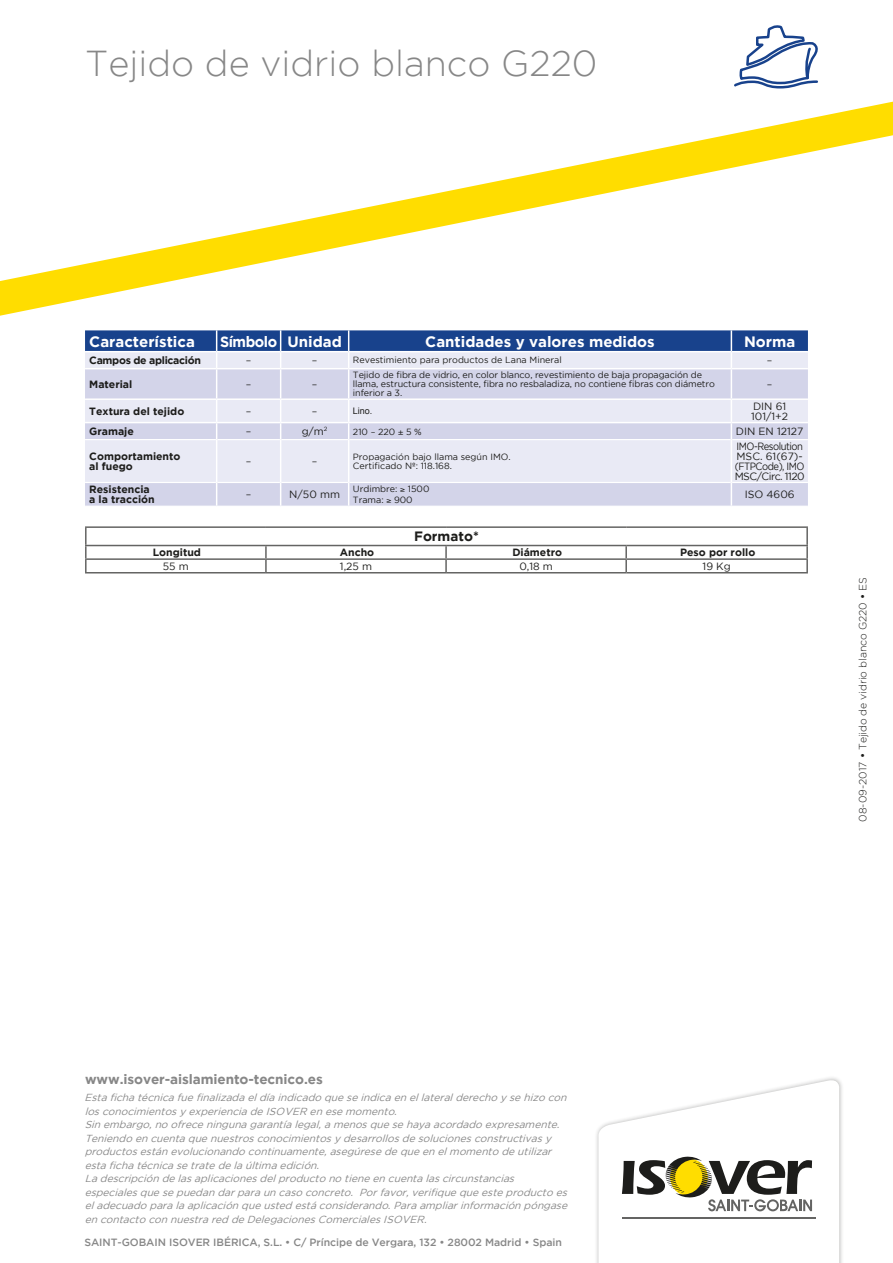
<style>
.page{position:relative;width:893px;height:1263px;background:#fff}
.page>*{position:absolute;margin:0;border:0;box-sizing:border-box;transform-origin:0 0}
.t1{font:300 36px "Gotham";color:#878787}
.t2{font:700 15px "Gotham";color:#fff}
.t3{font:700 15px "Gotham";letter-spacing:-.03em;color:#fff;scale:.95 1}
.t4{font:700 13.5px "Gotham";letter-spacing:-.005em;color:#878787}
.t5{font:700 13.5px "Gotham";color:#1d1d1b}
.t6{font:700 10.5px/9.8px "Gotham";color:#1d1d1b}
.t7{font:500 10.5px "Gotham";letter-spacing:-.005em;color:#878787}
.t8{font:10.5px/9.8px "Gotham";color:#1d1d1b}
.t9{font:10.5px/9.8px "Gotham";letter-spacing:-.05em;color:#1d1d1b;scale:.9 1}
.t10{font:300 10.5px "Gotham";letter-spacing:-.005em;color:#1d1d1b}
.t11{font:700 10.5px "Gotham";letter-spacing:-.03em;color:#1d1d1b}
.t12{font:italic 10.2px/13.5px "Gotham";color:#878787}
.t13{font:9px/9px "Gotham";letter-spacing:-.01em;color:#1d1d1b}
.t14{font:9px "Arial";color:#1d1d1b}
.s1{font-family:"Helvetica"}
.s2{font-weight:500}
</style>
<div class="page">
<svg style="left:734px;top:26px;width:84px;height:63px"></svg>
<svg style="left:0;top:102px;width:893px;height:214px"></svg>
<div style="left:594px;top:1075px;width:250px;height:188px;background:#1d1d1b;opacity:.3"></div>
<svg style="left:598px;top:1078px;width:241px;height:185px"></svg>
<hr style="left:622px;top:1217px;width:194px;height:2px;background:#646463">
<svg style="left:85px;top:440px;width:723px;height:66px;background:#e1e2f0"></svg>
<hr style="left:85px;top:482px;width:131px;height:1px;background:#fff">
<hr style="left:217px;top:482px;width:63px;height:1px;background:#fff">
<hr style="left:281px;top:482px;width:67px;height:1px;background:#fff">
<hr style="left:349px;top:482px;width:382px;height:1px;background:#fff">
<hr style="left:732px;top:482px;width:76px;height:1px;background:#fff">
<svg style="left:85px;top:330px;width:723px;height:109px;background:#bac3dd"></svg>
<hr style="left:216px;top:440px;width:1px;height:42px;background:#fff">
<hr style="left:280px;top:440px;width:1px;height:42px;background:#fff">
<hr style="left:348px;top:440px;width:1px;height:42px;background:#fff">
<hr style="left:731px;top:440px;width:1px;height:42px;background:#fff">
<svg style="left:216px;top:482px;width:1px;height:24px"></svg>
<svg style="left:280px;top:482px;width:1px;height:24px"></svg>
<svg style="left:348px;top:482px;width:1px;height:24px"></svg>
<svg style="left:731px;top:482px;width:1px;height:24px"></svg>
<hr style="left:85px;top:526px;width:181px;height:2px;background:#646463">
<hr style="left:266px;top:526px;width:180px;height:2px;background:#646463">
<hr style="left:446px;top:526px;width:180px;height:2px;background:#646463">
<hr style="left:626px;top:526px;width:182px;height:2px;background:#646463">
<hr style="left:85px;top:545px;width:181px;height:1px;background:#646463">
<hr style="left:266px;top:545px;width:180px;height:1px;background:#646463">
<hr style="left:446px;top:545px;width:180px;height:1px;background:#646463">
<hr style="left:626px;top:545px;width:182px;height:1px;background:#646463">
<hr style="left:85px;top:558px;width:181px;height:2px;background:#646463">
<svg style="left:85px;top:528px;width:2px;height:44px"></svg>
<hr style="left:266px;top:558px;width:180px;height:2px;background:#646463">
<svg style="left:265px;top:546px;width:2px;height:26px"></svg>
<hr style="left:446px;top:558px;width:180px;height:2px;background:#646463">
<svg style="left:445px;top:546px;width:2px;height:26px"></svg>
<hr style="left:626px;top:558px;width:182px;height:2px;background:#646463">
<svg style="left:625px;top:546px;width:2px;height:26px"></svg>
<svg style="left:806px;top:528px;width:2px;height:44px"></svg>
<hr style="left:85px;top:572px;width:181px;height:1px;background:#646463">
<hr style="left:266px;top:572px;width:180px;height:1px;background:#646463">
<hr style="left:446px;top:572px;width:180px;height:1px;background:#646463">
<hr style="left:626px;top:572px;width:182px;height:1px;background:#646463">
<h1 class="t1" style="left:85px;top:44px;width:514px">Tejido de vidrio blanco G220</h1>
<h2 class="t2" style="left:89px;top:333px;width:107px">Característica</h2>
<h2 class="t3" style="left:220px;top:333px;width:130px">Símbolo Unidad</h2>
<h2 class="t2" style="left:425px;top:333px;width:231px">Cantidades y valores medidos</h2>
<h2 class="t2" style="left:744px;top:333px;width:53px">Norma</h2>
<p class="t11" style="left:89px;top:354px;width:113px">Campos de aplicación</p>
<p class="t8" style="left:246px;top:355px;width:7px">–</p>
<p class="t8" style="left:312px;top:355px;width:7px">–</p>
<p class="t13" style="left:353px;top:356px;width:210px">Revestimiento para productos de Lana Mineral</p>
<p class="t8" style="left:767px;top:355px;width:7px">–</p>
<p class="t6" style="left:89px;top:379px;width:45px">Material</p>
<p class="t8" style="left:246px;top:379px;width:7px">–</p>
<p class="t8" style="left:312px;top:379px;width:7px">–</p>
<p class="t13" style="left:353px;top:370px;width:363px">Tejido de fibra de vidrio, en color blanco, revestimiento de baja propagación de llama, estructura consistente, fibra no resbaladiza, no contiene fibras con diámetro inferior a 3.</p>
<p class="t8" style="left:767px;top:379px;width:7px">–</p>
<p class="t6" style="left:89px;top:406px;width:97px">Textura del tejido</p>
<p class="t8" style="left:246px;top:406px;width:7px">–</p>
<p class="t8" style="left:312px;top:406px;width:7px">–</p>
<p class="t14" style="left:353px;top:405px;width:21px">Lino.</p>
<p class="t8" style="left:751px;top:401px;width:39px">DIN 61<br>101/1+2</p>
<p class="t6" style="left:89px;top:426px;width:46px">Gramaje</p>
<p class="t8" style="left:246px;top:426px;width:7px">–</p>
<p class="t8" style="left:302px;top:426px;width:27px">g/m<sup>2</sup></p>
<p class="t13" style="left:353px;top:427px;width:70px">210 – 220 <span class="s1">±</span> 5 %</p>
<p class="t8" style="left:736px;top:426px;width:69px">DIN EN 12127</p>
<p class="t6" style="left:89px;top:451px;width:93px">Comportamiento al fuego</p>
<p class="t8" style="left:246px;top:456px;width:7px">–</p>
<p class="t8" style="left:312px;top:456px;width:7px">–</p>
<p class="t13" style="left:353px;top:452px;width:159px">Propagación bajo llama según IMO.<br>Certificado Nº: 118.168.</p>
<p class="t9" style="left:735px;top:441px;width:79px">IMO-Resolution<br>MSC. 61(67)- (FTPCode), IMO<br>MSC/Circ. 1120</p>
<p class="t6" style="left:89px;top:484px;width:67px">Resistencia a la tracción</p>
<p class="t8" style="left:246px;top:489px;width:7px">–</p>
<p class="t8" style="left:289px;top:489px;width:52px">N/50 mm</p>
<p class="t13" style="left:353px;top:483px;width:78px;line-height:11.2px">Urdimbre: ≥ 1500<br>Trama: ≥ 900</p>
<p class="t8" style="left:745px;top:489px;width:51px">ISO 4606</p>
<h3 class="t5" style="left:414px;top:529px;width:66px">Formato*</h3>
<p class="t6" style="left:153px;top:547px;width:50px">Longitud</p>
<p class="t6" style="left:340px;top:547px;width:36px">Ancho</p>
<p class="t6" style="left:512px;top:547px;width:51px">Diámetro</p>
<p class="t6" style="left:680px;top:547px;width:77px">Peso por rollo</p>
<p class="t8" style="left:163px;top:561px;width:27px">55 m</p>
<p class="t8" style="left:340px;top:561px;width:34px">1,25 m</p>
<p class="t8" style="left:519px;top:561px;width:35px">0,18 m</p>
<p class="t8" style="left:703px;top:561px;width:30px">19 Kg</p>
<p class="t10" style="left:857px;top:822px;width:246px;rotate:-90deg">08-09-2017 <span class="s2">•</span> Tejido de vidrio blanco G220 <span class="s2">•</span> ES</p>
<h3 class="t4" style="left:85px;top:1072px;width:239px">www.isover-aislamiento-tecnico.es</h3>
<p class="t12" style="left:85px;top:1091px;width:487px">Esta ficha técnica fue finalizada eldía indicado que se indica en ellateralderecho y se hizo con losconocimientosy experiencia de ISOVER en ese momento.<br>Sin embargo,no ofrece ninguna garantía legal,a menosque se haya acordado expresamente.<br>Teniendo en cuenta que nuestrosconocimientosy desarrollosde solucionesconstructivasy productosestán evolucionando continuamente,asegúrese de que en elmomento de utilizar esta ficha técnica se trate de la última edición.<br>La descripción de lasaplicacionesdelproducto no tiene en cuenta lascircunstancias especialesque se puedan darpara un caso concreto. Porfavor,verifique que este producto es eladecuado para la aplicación que usted está considerando.Para ampliarinformación póngase en contacto con nuestra red de DelegacionesComercialesISOVER.</p>
<p class="t7" style="left:84px;top:1236px;width:479px">SAINT-GOBAIN ISOVER IBÉRICA, S.L. • C/ Príncipe de Vergara, 132 • 28002 Madrid • Spain</p>
</div>
